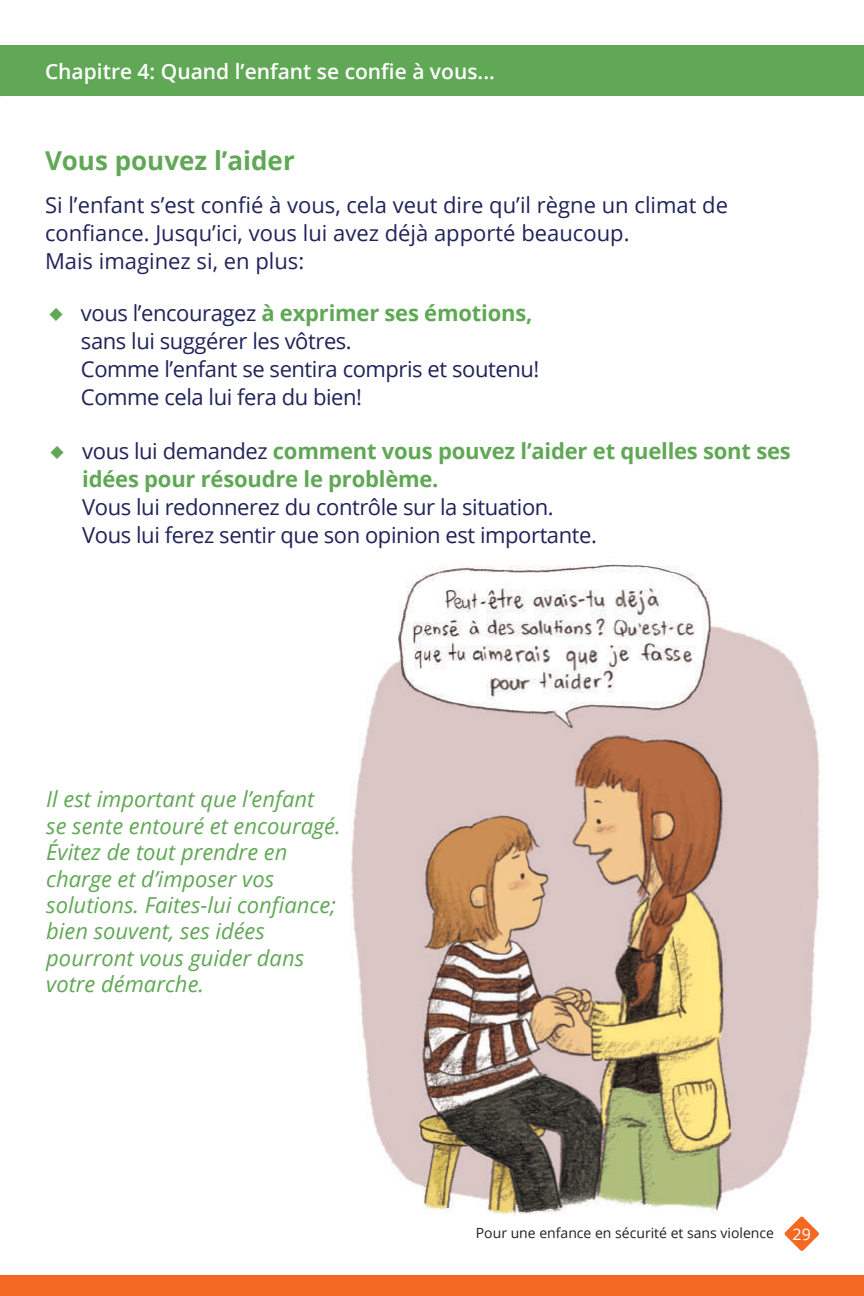
<style>
.page{position:relative;width:864px;height:1296px;background:#fff}
.page>*{position:absolute;margin:0;border:0;box-sizing:border-box;transform-origin:0 0}
.t1{font:700 26px "Open Sans";color:#60a855}
.t2{font:22px/28px "Open Sans";letter-spacing:-.02em;color:#1f2359}
.t3{font:italic 22px/26.4px "Open Sans";color:#60a855}
.t4{font:22px/28px "Open Sans";color:#1f2359}
.t5{font:700 22px/28px "Open Sans";letter-spacing:-.01em;color:#60a855}
.t6{font:600 21px "Open Sans";color:#fff}
.t7{font:14px "Open Sans";color:#231f20}
.s1{font-family:"ST Baoli SC Regular";color:#60a855}
.s2{font-weight:700;color:#60a855}
.s3{font-family:"ST Baoli SC Regular";font-weight:400}
.s4{font-weight:400;color:#1f2359}
.s5{font-size:16px;color:#fff}
</style>
<div class="page">
<div style="left:0;top:1275px;width:864px;height:21px;background:#f36921"></div>
<img style="left:351px;top:564px;width:469px;height:651px">
<svg style="left:784px;top:1216px;width:35px;height:35px"></svg>
<div style="left:0;top:45px;width:864px;height:51px;background:#60a855"></div>
<p class="t6" style="left:45px;top:57px;width:451px">Chapitre 4: Quand l’enfant se confie à vous...</p>
<p class="t1" style="left:45px;top:142px;width:251px">Vous pouvez l’aider</p>
<p class="t4" style="left:45px;top:190px;width:685px">Si l’enfant s’est confié à vous, cela veut dire qu’il règne un climat de confiance. Jusqu’ici, vous lui avez déjà apporté beaucoup.<br>Mais imaginez si, en plus:</p>
<p class="t2" style="left:81px;top:298px;width:460px;text-indent:-36px"><span class="s1">◆</span> vous l’encouragez <span class="s2">à exprimer ses émotions, </span>sans lui suggérer les vôtres.<br>Comme l’enfant se sentira compris et soutenu!<br>Comme cela lui fera du bien!</p>
<p class="t5" style="left:82px;top:436px;width:710px;text-indent:-36px"><span class="s3">◆</span> <span class="s4">vous lui demandez</span> comment vous pouvez l’aider et quelles sont ses idées pour résoudre le problème.</p>
<p class="t2" style="left:82px;top:492px;width:516px">Vous lui redonnerez du contrôle sur la situation.<br>Vous lui ferez sentir que son opinion est importante.</p>
<p class="t3" style="left:46px;top:786px;width:296px">Il est important que l’enfant<br>se sente entouré et encouragé.<br>Évitez de tout prendre en charge et d’imposer vos solutions. Faites-lui confiance; bien souvent, ses idées pourront vous guider dans votre démarche.</p>
<p class="t7" style="left:476px;top:1223px;width:337px">Pour une enfance en sécurité et sans violence <span class="s5">29</span></p>
</div>
